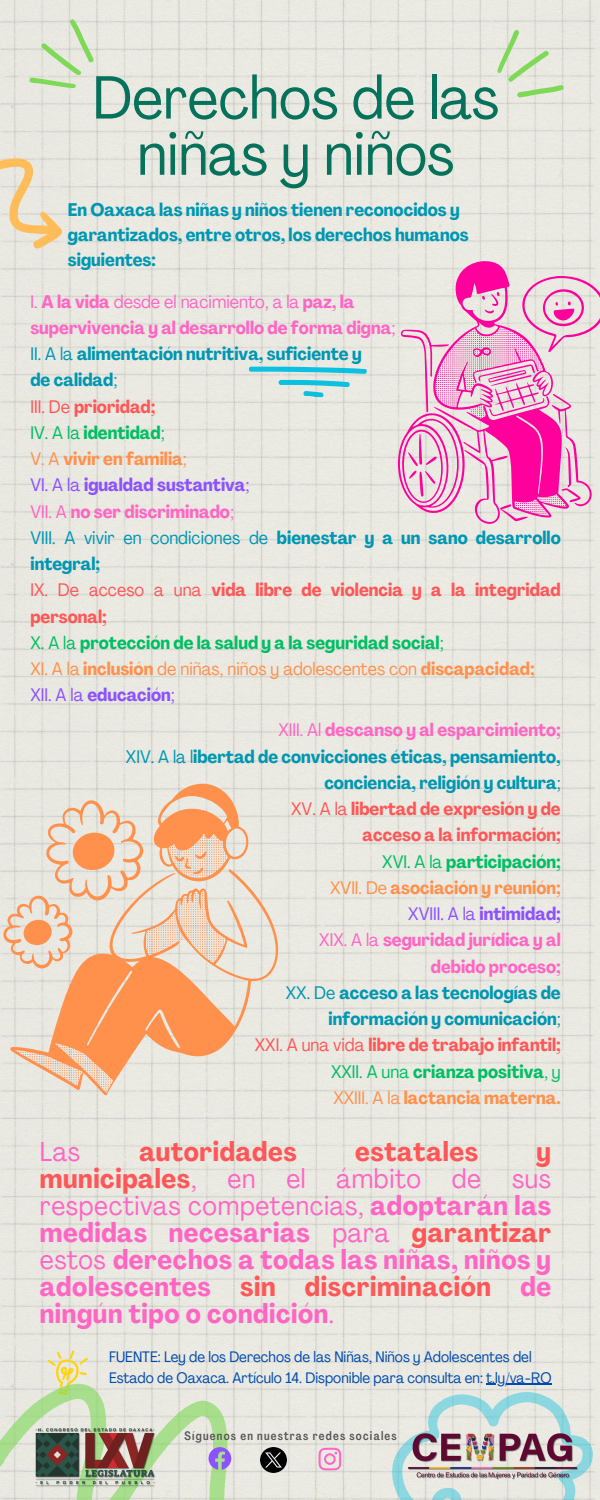
<style>
.page{position:relative;width:600px;height:1500px;background:#fff}
.page>*{position:absolute;margin:0;border:0;box-sizing:border-box;transform-origin:0 0}
.t1{font:condensed 60px/56.2px "Agrandir";color:#06725b;text-align:center}
.t2{font:700 condensed 27px/27px "Agrandir";letter-spacing:.02em;color:#ff66c4;text-align:justify}
.t3{font:700 condensed 27px "Agrandir";letter-spacing:.02em;color:#ff5757}
.t4{font:condensed 27px "Agrandir";color:#ff66c4}
.t5{font:700 condensed 18px/26.2px "Agrandir";color:#0097b2}
.t6{font:condensed 15px/21px "Agrandir";color:#004aad}
.t7{font:500 12.1px "Agrandir Tight";letter-spacing:.1em;color:#545454}
.s1{font-weight:400;color:#ff66c4}
.s2{color:#ff66c4}
.s3{font-weight:400}
.s4{font-weight:400;color:#ff5757}
.s5{color:#ff5757}
.s6{font-weight:400;color:#00bf63}
.s7{color:#00bf63}
.s8{font-weight:400;color:#ff914d}
.s9{color:#ff914d}
.s10{font-weight:400;color:#8c52ff}
.s11{color:#8c52ff}
</style>
<div class="page">
<img style="left:0;top:0;width:600px;height:331px">
<img style="left:0;top:331px;width:600px;height:412px">
<img style="left:0;top:743px;width:600px;height:413px">
<img style="left:0;top:1156px;width:600px;height:344px">
<svg style="left:3px;top:781px;width:276px;height:315px;background:#eecdb4"></svg>
<svg style="left:398px;top:260px;width:202px;height:264px;background:#edaecf"></svg>
<svg style="left:483px;top:21px;width:89px;height:94px;background:#dfe6d4"></svg>
<svg style="left:0;top:12px;width:109px;height:239px;background:#e5e3d4"></svg>
<svg style="left:248px;top:358px;width:120px;height:40px;background:#b8dedf"></svg>
<svg style="left:392px;top:1392px;width:201px;height:108px;background:#cce2df"></svg>
<img style="left:404px;top:1426px;width:177px;height:63px">
<svg style="left:0;top:1350px;width:231px;height:150px;background:#c8cdba"></svg>
<svg style="left:319px;top:1448px;width:22px;height:22px"></svg>
<img style="left:261px;top:1447px;width:25px;height:26px">
<hr style="left:486px;top:1383px;width:65px;height:2px;background:#004aad">
<h3 class="t1" style="left:93px;top:75px;width:408px">Derechos de las niñas y niños</h3>
<h4 class="t5" style="left:68px;top:200px;width:402px;line-height:24.8px">En Oaxaca las niñas y niños tienen reconocidos y garantizados, entre otros, los derechos humanos siguientes:</h4>
<p class="t5" style="left:30px;top:290px;width:532px"><span class="s1">I.</span> <span class="s2">A la vida</span> <span class="s1">desde el nacimiento, a la</span> <span class="s2">paz, la<br>supervivencia y al desarrollo de forma digna</span><span class="s1">;<br></span><span class="s3">II. A la</span> alimentación nutritiva, suficiente y<br>de calidad<span class="s3">;<br></span><span class="s4">III. De</span> <span class="s5">prioridad;<br></span><span class="s6">IV. A la</span> <span class="s7">identidad</span><span class="s6">;<br></span><span class="s8">V. A</span> <span class="s9">vivir en familia</span><span class="s8">;<br></span><span class="s10">VI. A la</span> <span class="s11">igualdad sustantiva</span><span class="s10">;<br></span><span class="s1">VII. A</span> <span class="s2">no ser discriminado</span><span class="s1">;<br></span><span class="s3">VIII. A vivir en condiciones de</span> bienestar y a un sano desarrollo integral;<br><span class="s4">IX. De acceso a una</span> <span class="s5">vida libre de violencia y a la integridad personal;<br></span><span class="s6">X. A la</span> <span class="s7">protección de la salud y a la seguridad social</span><span class="s6">;<br></span><span class="s8">XI. A la</span> <span class="s9">inclusión</span> <span class="s8">de niñas, niños y adolescentes con</span> <span class="s9">discapacidad;<br></span><span class="s10">XII. A la</span> <span class="s11">educación</span><span class="s10">;</span></p>
<p class="t5" style="left:126px;top:719px;width:436px;text-align:right"><span class="s1">XIII. Al</span> <span class="s2">descanso y al esparcimiento;<br></span><span class="s3">XIV. A la l</span>ibertad de convicciones éticas, pensamiento, conciencia, religión y cultura<span class="s3">;<br></span><span class="s4">XV. A la</span> <span class="s5">libertad de expresión y de<br>acceso a la información;<br></span><span class="s6">XVI. A la</span> <span class="s7">participación;<br></span><span class="s8">XVII. De</span> <span class="s9">asociación y reunión;<br></span><span class="s10">XVIII. A la</span> <span class="s11">intimidad;<br></span><span class="s1">XIX. A la</span> <span class="s2">seguridad jurídica y al<br>debido proceso;<br></span><span class="s3">XX. De</span> acceso a las tecnologías de<br>información y comunicación<span class="s3">;<br></span><span class="s4">XXI. A una vida</span> <span class="s5">libre de trabajo infantil;<br></span><span class="s6">XXII. A una</span> <span class="s7">crianza positiva</span><span class="s6">, y<br></span><span class="s8">XXIII. A la</span> <span class="s9">lactancia materna.</span></p>
<p class="t4" style="left:40px;top:1140px;width:42px">Las</p>
<p class="t3" style="left:140px;top:1140px;width:159px">autoridades</p>
<p class="t3" style="left:355px;top:1140px;width:125px">estatales</p>
<p class="t2" style="left:40px;top:1140px;width:513px;text-indent:497px"><span class="s5">y municipales</span><span class="s3">, en el ámbito de sus respectivas competencias,</span> adoptarán las medidas necesarias <span class="s3">para</span> <span class="s5">garantizar </span><span class="s3">estos</span> derechos a todas las niñas, niños y adolescentes <span class="s5">sin discriminación</span> de ningún tipo o condición<span class="s3">.</span></p>
<p class="t6" style="left:109px;top:1347px;width:444px">FUENTE: Ley de los Derechos de las Niñas, Niños y Adolescentes del<br>Estado de Oaxaca. Artículo 14. Disponible para consulta en: t.ly/va-RO</p>
<p class="t7" style="left:185px;top:1431px;width:214px">Síguenos en nuestras redes sociales</p>
</div>
